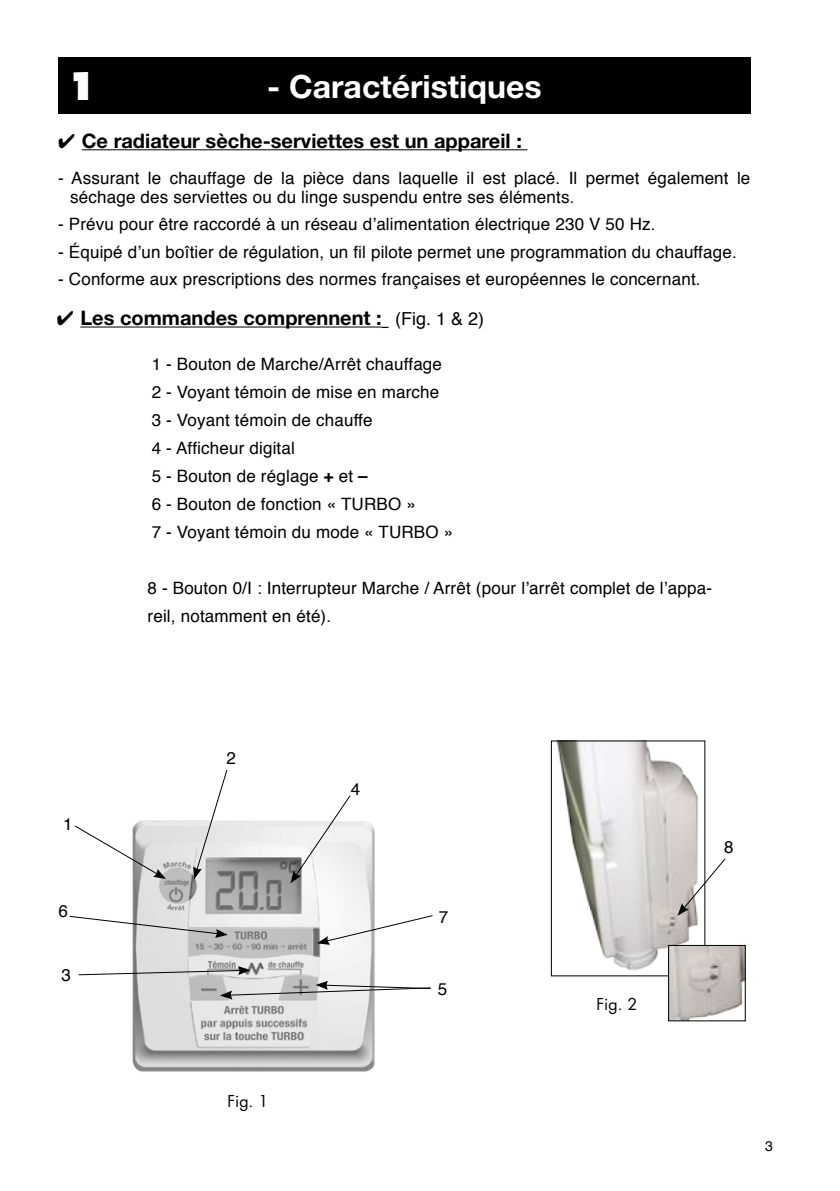
<style>
.page{position:relative;width:840px;height:1191px;background:#fff}
.page>*{position:absolute;margin:0;border:0;box-sizing:border-box;transform-origin:0 0}
.t1{font:800 37.2px "Futura";color:#fff}
.t2{font:700 32px "Helvetica Neue";color:#fff}
.t3{font:700 20px "Helvetica Neue";color:#000}
.t4{font:17px/28px "Helvetica";letter-spacing:.01em;color:#000}
.t5{font:16px "Futura";color:#000}
.t6{font:14px "Helvetica";color:#000}
.s1{font-family:"Helvetica";font-weight:400;font-size:18px}
.s2{font-weight:700}
</style>
<div class="page">
<hr style="left:82px;top:149px;width:445px;height:1px;background:#000">
<div style="left:58px;top:57px;width:692px;height:56px;background:#000"></div>
<hr style="left:80px;top:326px;width:301px;height:1px;background:#000">
<img style="left:556px;top:742px;width:147px;height:228px">
<div style="left:550px;top:740px;width:155px;height:236px;border:1px solid #000"></div>
<svg style="left:677px;top:857px;width:49px;height:58px"></svg>
<img style="left:669px;top:947px;width:74px;height:72px">
<div style="left:667px;top:945px;width:78px;height:76px;border:1px solid #000"></div>
<img style="left:132px;top:820px;width:243px;height:252px">
<svg style="left:74px;top:825px;width:92px;height:54px"></svg>
<svg style="left:193px;top:770px;width:35px;height:109px"></svg>
<svg style="left:78px;top:966px;width:353px;height:33px"></svg>
<svg style="left:317px;top:914px;width:116px;height:31px"></svg>
<svg style="left:69px;top:915px;width:159px;height:23px"></svg>
<svg style="left:290px;top:795px;width:61px;height:88px"></svg>
<h1 class="t1" style="left:67px;top:63px;width:32px">1</h1>
<h2 class="t2" style="left:267px;top:66px;width:276px">- Caractéristiques</h2>
<p class="t3" style="left:58px;top:128px;width:465px">✔ Ce radiateur sèche-serviettes est un appareil :</p>
<p class="t4" style="left:70px;top:168px;width:681px;line-height:19px;text-indent:-12px">- Assurant le chauffage de la pièce dans laquelle il est placé. Il permet également le séchage des serviettes ou du linge suspendu entre ses éléments.</p>
<p class="t4" style="left:58px;top:210px;width:598px">- Prévu pour être raccordé à un réseau d’alimentation électrique 230 V 50 Hz.</p>
<p class="t4" style="left:58px;top:237px;width:679px">- Équipé d’un boîtier de régulation, un fil pilote permet une programmation du chauffage.</p>
<p class="t4" style="left:58px;top:265px;width:643px">- Conforme aux prescriptions des normes françaises et européennes le concernant.</p>
<p class="t3" style="left:57px;top:305px;width:429px">✔ Les commandes comprennent : <span class="s1">(Fig. 1 &amp; 2)</span></p>
<p class="t4" style="left:152px;top:349px;width:303px">1 - Bouton de Marche/Arrêt chauffage<br>2 - Voyant témoin de mise en marche<br>3 - Voyant témoin de chauffe<br>4 - Afficheur digital<br>5 - Bouton de réglage <span class="s2">+</span> et <span class="s2">–<br></span>6 - Bouton de fonction « TURBO »<br>7 - Voyant témoin du mode « TURBO »</p>
<p class="t4" style="left:147px;top:573px;width:565px">8 - Bouton 0/I : Interrupteur Marche / Arrêt (pour l’arrêt complet de l’appa&shy;reil, notamment en été).</p>
<p class="t4" style="left:63px;top:809px;width:11px">1</p>
<p class="t4" style="left:58px;top:896px;width:11px">6</p>
<p class="t4" style="left:61px;top:960px;width:11px">3</p>
<p class="t4" style="left:226px;top:744px;width:11px">2</p>
<p class="t5" style="left:227px;top:1090px;width:42px">Fig. 1</p>
<p class="t4" style="left:351px;top:774px;width:11px">4</p>
<p class="t4" style="left:438px;top:902px;width:11px">7</p>
<p class="t4" style="left:437px;top:974px;width:11px">5</p>
<p class="t5" style="left:596px;top:992px;width:42px">Fig. 2</p>
<p class="t4" style="left:723px;top:832px;width:11px">8</p>
<p class="t6" style="left:764px;top:1134px;width:9px">3</p>
</div>
